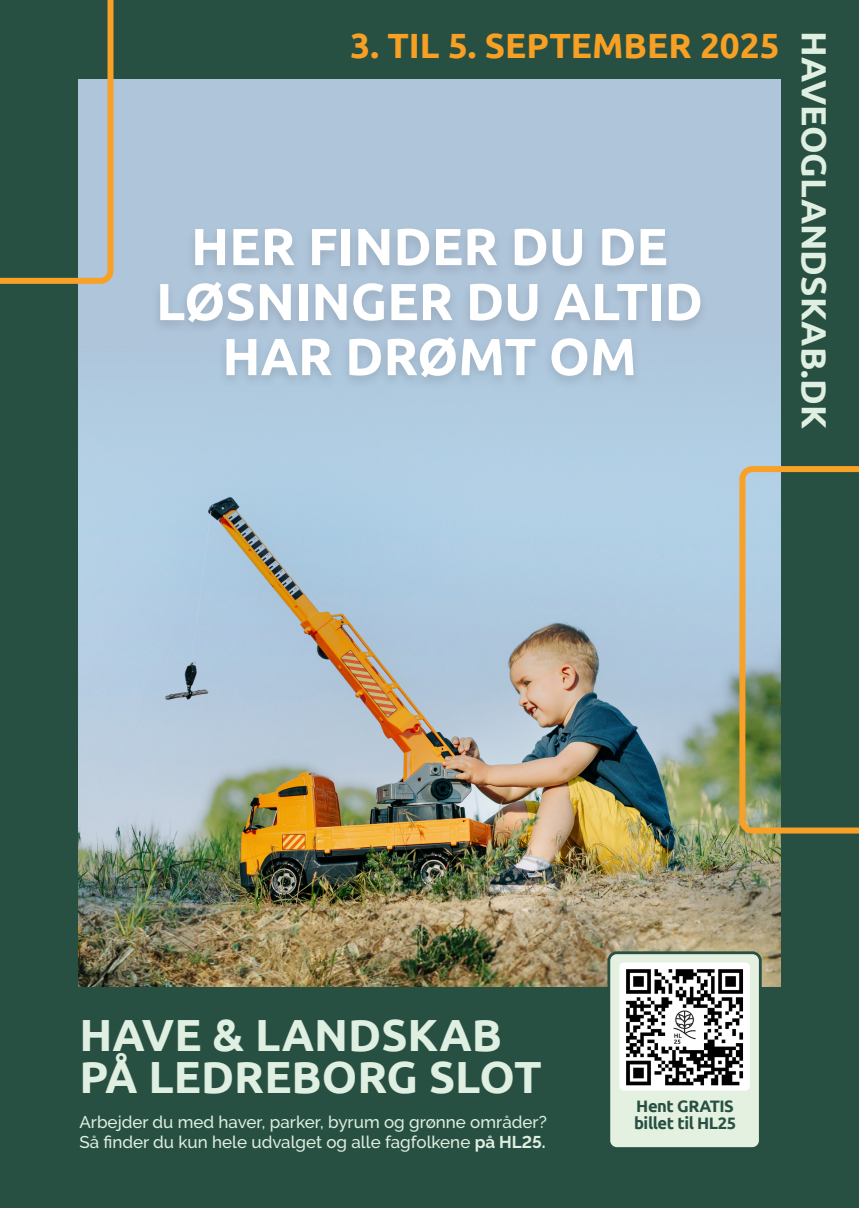
<style>
.page{position:relative;width:859px;height:1208px;background:#285042}
.page>*{position:absolute;margin:0;border:0;box-sizing:border-box;transform-origin:0 0}
.t1{font:700 52px/55px "Ubuntu";color:#fff;text-align:center}
.t2{font:700 45px "Ubuntu";color:#dfefe1}
.t3{font:700 35px "Ubuntu";color:#f8a024}
.t4{font:700 35px "Ubuntu";color:#dfefe1}
.t5{font:500 17px "Raleway";color:#dfefe1}
.t6{font:700 16.6px "Ubuntu";letter-spacing:-.025em;color:#285042}
.s1{font-weight:700}
</style>
<div class="page">
<img style="left:79px;top:79px;width:701px;height:907px">
<div style="left:150px;top:224px;width:559px;height:167px;background:#231f20;opacity:.15"></div>
<svg style="left:739px;top:466px;width:120px;height:367px"></svg>
<svg style="left:0;top:0;width:113px;height:284px"></svg>
<div style="left:609px;top:952px;width:151px;height:196px;background:#e4f1e1;border-radius:8px"></div>
<div style="left:607px;top:951px;width:155px;height:199px;border:3px solid #285042;border-radius:8px"></div>
<img style="left:619px;top:962px;width:131px;height:128px">
<p class="t3" style="left:350px;top:25px;width:431px">3. TIL 5. SEPTEMBER 2025</p>
<p class="t1" style="left:191px;top:218px;width:478px">HER FINDER DU DE</p>
<p class="t1" style="left:156px;top:273px;width:548px">LØSNINGER DU ALTID<br>HAR DRØMT OM</p>
<p class="t4" style="left:835px;top:31px;width:399px;rotate:90deg">HAVEOGLANDSKAB.DK</p>
<p class="t2" style="left:79px;top:1008px;width:424px">HAVE &amp; LANDSKAB</p>
<p class="t2" style="left:79px;top:1050px;width:464px">PÅ LEDREBORG SLOT</p>
<p class="t6" style="left:636px;top:1096px;width:99px">Hent GRATIS</p>
<p class="t5" style="left:79px;top:1112px;width:469px">Arbejder du med haver, parker, byrum og grønne områder?</p>
<p class="t6" style="left:634px;top:1113px;width:104px">billet til HL25</p>
<p class="t5" style="left:79px;top:1132px;width:468px">Så finder du kun hele udvalget og alle fagfolkene <span class="s1">på HL25.</span></p>
</div>
